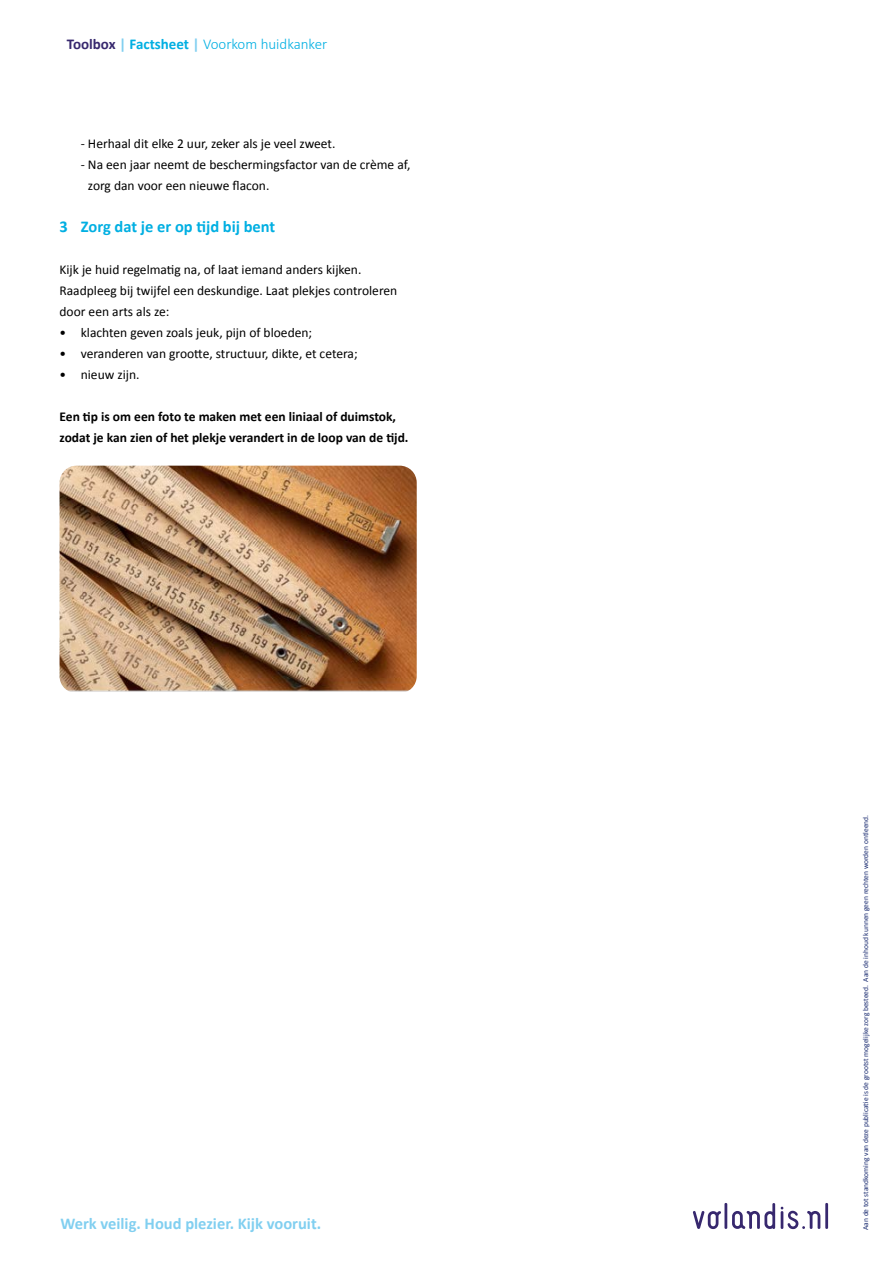
<style>
.page{position:relative;width:893px;height:1263px;background:#fff}
.page>*{position:absolute;margin:0;border:0;box-sizing:border-box;transform-origin:0 0}
.t1{font:700 16.5px "Calibri";color:#81cff0}
.t2{font:700 16.5px "Calibri";color:#00afe2}
.t3{font:300 15px "Calibri";color:#00afe2}
.t4{font:13.5px/21px "Calibri";color:#000}
.t5{font:700 13.5px/21px "Calibri";color:#000}
.t6{font:7.5px "Calibri";color:#16286e}
.s1{font-weight:700;color:#37286e}
.s2{font-weight:700;color:#81cff0}
.s3{font-weight:700}
</style>
<div class="page">
<img style="left:60px;top:466px;width:357px;height:226px">
<svg style="left:693px;top:1203px;width:82px;height:26px"></svg>
<svg style="left:781px;top:1203px;width:47px;height:26px"></svg>
<p class="t3" style="left:67px;top:35px;width:262px"><span class="s1">Toolbox</span> <span class="s2">|</span> <span class="s3">Factsheet</span> <span class="s2">|</span> Voorkom huidkanker</p>
<p class="t4" style="left:81px;top:132px;width:256px">- Herhaal dit elke 2 uur, zeker als je veel zweet.</p>
<p class="t4" style="left:88px;top:153px;width:324px;text-indent:-7px">- Na een jaar neemt de beschermingsfactor van de crème af, zorg dan voor een nieuwe flacon.</p>
<p class="t2" style="left:60px;top:215px;width:217px">3 Zorg dat je er op tijd bij bent</p>
<p class="t4" style="left:60px;top:258px;width:339px">Kijk je huid regelmatig na, of laat iemand anders kijken.<br>Raadpleeg bij twijfel een deskundige. Laat plekjes controleren door een arts als ze:</p>
<p class="t4" style="left:60px;top:321px;width:254px">• klachten geven zoals jeuk, pijn of bloeden;</p>
<p class="t4" style="left:60px;top:342px;width:300px">• veranderen van grootte, structuur, dikte, et cetera;</p>
<p class="t4" style="left:60px;top:363px;width:82px">• nieuw zijn.</p>
<p class="t5" style="left:60px;top:405px;width:350px">Een tip is om een foto te maken met een liniaal of duimstok, zodat je kan zien of het plekje verandert in de loop van de tijd.</p>
<p class="t1" style="left:60px;top:1212px;width:262px">Werk veilig. Houd plezier. Kijk vooruit.</p>
<p class="t6" style="left:861px;top:1230px;width:417px;rotate:-90deg">Aan de tot standkoming van deze publicatie is de grootst mogelijke zorg besteed. Aan de inhoud kunnen geen rechten worden ontleend.</p>
</div>
